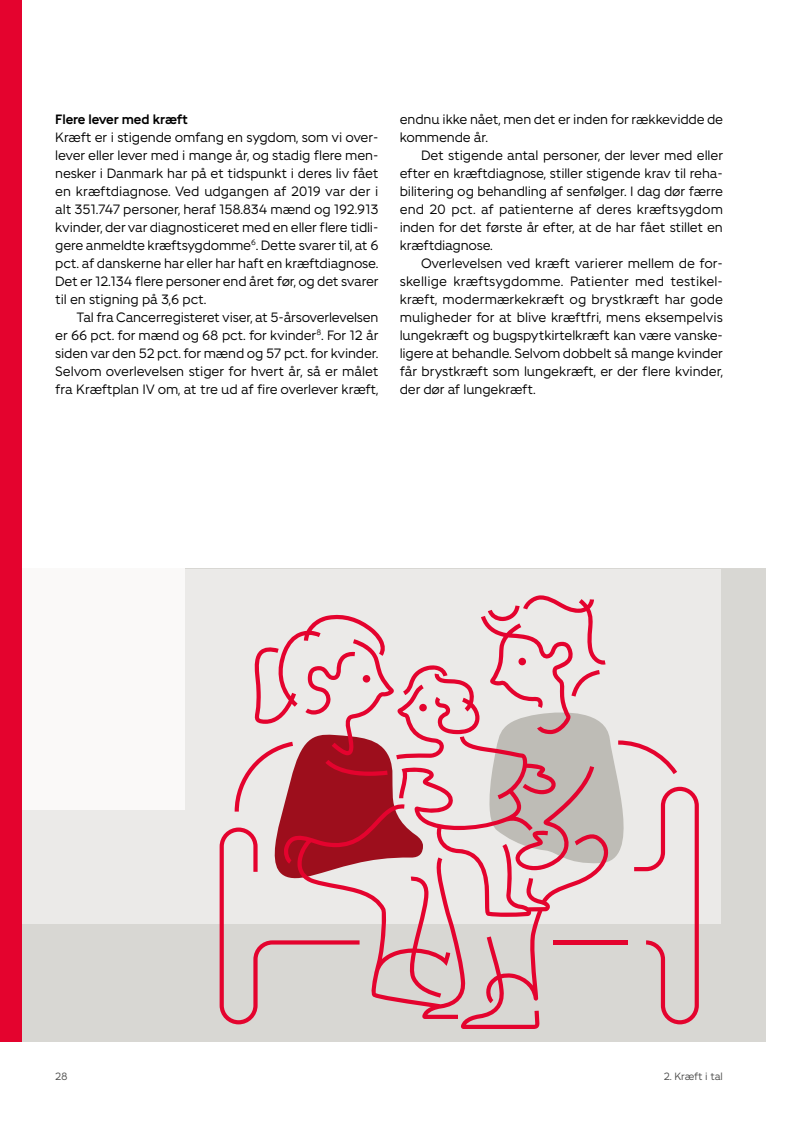
<style>
.page{position:relative;width:808px;height:1127px;background:#fff}
.page>*{position:absolute;margin:0;border:0;box-sizing:border-box;transform-origin:0 0}
.t1{font:13.5px/18px "Fighter";letter-spacing:-.01em;color:#000;text-align:justify}
.t2{font:700 13.5px "Fighter";letter-spacing:-.01em;color:#000}
.t3{font:10.5px "Fighter";letter-spacing:-.02em;color:#4a4a49}
</style>
<div class="page">
<div style="left:0;top:569px;width:765px;height:473px;background:#d8d7d3"></div>
<div style="left:0;top:569px;width:721px;height:355px;background:#ebeae8"></div>
<svg style="left:220px;top:595px;width:479px;height:429px"></svg>
<div style="left:0;top:569px;width:185px;height:241px;background:#faf9f8"></div>
<div style="left:0;top:0;width:21px;height:1042px;background:#e4032e"></div>
<p class="t2" style="left:55px;top:110px;width:134px">Flere lever med kræft</p>
<p class="t1" style="left:55px;top:127px;width:325px">Kræft er i stigende omfang en sygdom, som vi over&shy;lever eller lever med i mange år, og stadig flere men&shy;nesker i Danmark har på et tidspunkt i deres liv fået en kræftdiagnose. Ved udgangen af 2019 var der i alt 351.747 personer, heraf 158.834 mænd og 192.913 kvinder, der var diagnosticeret med en eller flere tidli&shy;gere anmeldte kræftsygdomme<sup>6</sup>. Dette svarer til, at 6 pct. af danskerne har eller har haft en kræftdiagnose.<br>Det er 12.134 flere personer end året før, og det svarer til en stigning på 3,6 pct.</p>
<p class="t1" style="left:55px;top:307px;width:325px;text-indent:21px">Tal fra Cancerregisteret viser, at 5-årsoverlevelsen er 66 pct. for mænd og 68 pct. for kvinder<sup>8</sup>. For 12 år siden var den 52 pct. for mænd og 57 pct. for kvinder.<br>Selvom overlevelsen stiger for hvert år, så er målet fra Kræftplan IV om, at tre ud af fire overlever kræft,</p>
<p class="t1" style="left:400px;top:109px;width:325px">endnu ikke nået, men det er inden for rækkevidde de kommende år.</p>
<p class="t1" style="left:400px;top:145px;width:325px;text-indent:21px">Det stigende antal personer, der lever med eller efter en kræftdiagnose, stiller stigende krav til reha&shy;bilitering og behandling af senfølger. I dag dør færre end 20 pct. af patienterne af deres kræftsygdom inden for det første år efter, at de har fået stillet en kræftdiagnose.</p>
<p class="t1" style="left:400px;top:253px;width:325px;text-indent:21px">Overlevelsen ved kræft varierer mellem de for&shy;skellige kræftsygdomme. Patienter med testikel&shy;kræft, modermærkekræft og brystkræft har gode muligheder for at blive kræftfri, mens eksempelvis lungekræft og bugspytkirtelkræft kan være vanske&shy;ligere at behandle. Selvom dobbelt så mange kvinder får brystkræft som lungekræft, er der flere kvinder, der dør af lungekræft.</p>
<p class="t3" style="left:55px;top:1069px;width:14px">28</p>
<p class="t3" style="left:664px;top:1069px;width:61px">2. Kræft i tal</p>
</div>
